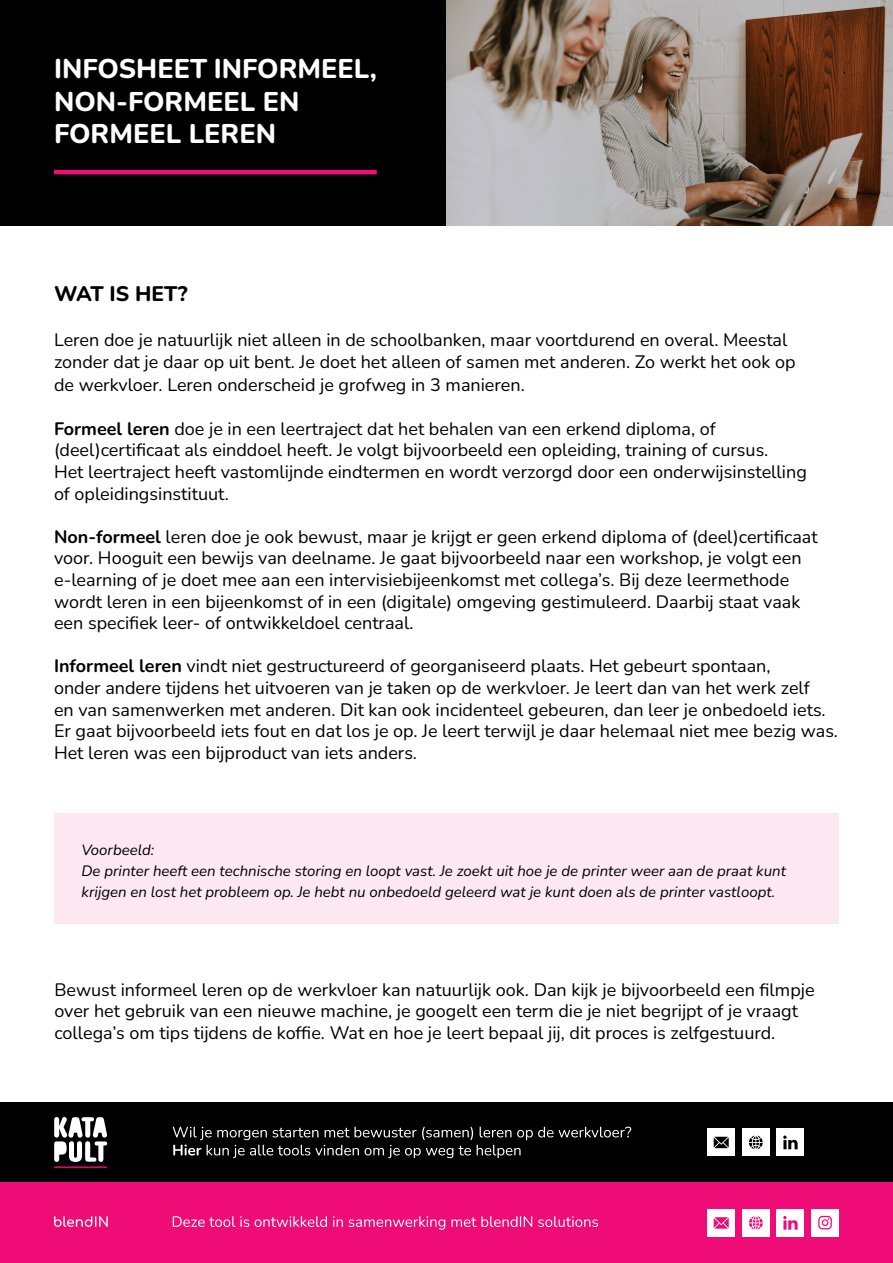
<style>
.page{position:relative;width:893px;height:1263px;background:#fff}
.page>*{position:absolute;margin:0;border:0;box-sizing:border-box;transform-origin:0 0}
.t1{font:800 27px/32.4px "Nunito";color:#fff}
.t2{font:800 21px "Nunito";color:#000}
.t3{font:18px/21.6px "Nunito";color:#000}
.t4{font:italic 15px/21px "Nunito";color:#000}
.s1{font-weight:700}
</style>
<div class="page">
<div style="left:0;top:0;width:446px;height:225px;background:#000"></div>
<img style="left:446px;top:0;width:447px;height:225px">
<hr style="left:54px;top:170px;width:323px;height:4px;background:#ef0c77">
<div style="left:54px;top:813px;width:785px;height:110px;background:#fde7f1"></div>
<div style="left:0;top:1102px;width:893px;height:80px;background:#000"></div>
<div style="left:776px;top:1128px;width:28px;height:28px;background:#fff"></div>
<svg style="left:783px;top:1135px;width:15px;height:14px"></svg>
<div style="left:0;top:1182px;width:893px;height:81px;background:#ef0c77"></div>
<svg style="left:173px;top:1216px;width:425px;height:14px"></svg>
<svg style="left:54px;top:1216px;width:54px;height:11px"></svg>
<div style="left:707px;top:1209px;width:28px;height:28px;background:#fff"></div>
<div style="left:742px;top:1209px;width:28px;height:28px;background:#fff"></div>
<div style="left:811px;top:1209px;width:28px;height:27px;background:#fff"></div>
<div style="left:776px;top:1209px;width:28px;height:28px;background:#fff"></div>
<svg style="left:783px;top:1216px;width:15px;height:14px"></svg>
<svg style="left:818px;top:1216px;width:14px;height:13px"></svg>
<svg style="left:749px;top:1216px;width:14px;height:14px"></svg>
<svg style="left:714px;top:1217px;width:15px;height:11px"></svg>
<svg style="left:54px;top:1117px;width:53px;height:45px"></svg>
<hr style="left:54px;top:1166px;width:53px;height:2px;background:#ef0c77">
<div style="left:707px;top:1128px;width:28px;height:28px;background:#fff"></div>
<div style="left:742px;top:1128px;width:28px;height:28px;background:#fff"></div>
<svg style="left:749px;top:1135px;width:14px;height:14px"></svg>
<svg style="left:714px;top:1137px;width:15px;height:11px"></svg>
<svg style="left:173px;top:1127px;width:458px;height:31px"></svg>
<h1 class="t1" style="left:54px;top:52px;width:324px">INFOSHEET INFORMEEL,<br>NON-FORMEEL EN<br>FORMEEL LEREN</h1>
<p class="t2" style="left:54px;top:279px;width:135px">WAT IS HET?</p>
<p class="t3" style="left:54px;top:327px;width:743px;line-height:22.5px">Leren doe je natuurlijk niet alleen in de schoolbanken, maar voortdurend en overal. Meestal zonder dat je daar op uit bent. Je doet het alleen of samen met anderen. Zo werkt het ook op de werkvloer. Leren onderscheid je grofweg in 3 manieren.</p>
<p class="t3" style="left:54px;top:417px;width:754px"><span class="s1">Formeel leren</span> doe je in een leertraject dat het behalen van een erkend diploma, of (deel)certificaat als einddoel heeft. Je volgt bijvoorbeeld een opleiding, training of cursus.<br>Het leertraject heeft vastomlijnde eindtermen en wordt verzorgd door een onderwijsinstelling of opleidingsinstituut.</p>
<p class="t3" style="left:54px;top:525px;width:765px"><span class="s1">Non-formeel</span> leren doe je ook bewust, maar je krijgt er geen erkend diploma of (deel)certificaat voor. Hooguit een bewijs van deelname. Je gaat bijvoorbeeld naar een workshop, je volgt een e-learning of je doet mee aan een intervisiebijeenkomst met collega’s. Bij deze leermethode wordt leren in een bijeenkomst of in een (digitale) omgeving gestimuleerd. Daarbij staat vaak een specifiek leer- of ontwikkeldoel centraal.</p>
<p class="t3" style="left:54px;top:655px;width:785px"><span class="s1">Informeel leren</span> vindt niet gestructureerd of georganiseerd plaats. Het gebeurt spontaan,<br>onder andere tijdens het uitvoeren van je taken op de werkvloer. Je leert dan van het werk zelf<br>en van samenwerken met anderen. Dit kan ook incidenteel gebeuren, dan leer je onbedoeld iets.<br>Er gaat bijvoorbeeld iets fout en dat los je op. Je leert terwijl je daar helemaal niet mee bezig was.<br>Het leren was een bijproduct van iets anders.</p>
<p class="t4" style="left:82px;top:838px;width:706px">Voorbeeld:<br>De printer heeft een technische storing en loopt vast. Je zoekt uit hoe je de printer weer aan de praat kunt krijgen en lost het probleem op. Je hebt nu onbedoeld geleerd wat je kunt doen als de printer vastloopt.</p>
<p class="t3" style="left:54px;top:978px;width:762px">Bewust informeel leren op de werkvloer kan natuurlijk ook. Dan kijk je bijvoorbeeld een filmpje over het gebruik van een nieuwe machine, je googelt een term die je niet begrijpt of je vraagt collega’s om tips tijdens de koffie. Wat en hoe je leert bepaal jij, dit proces is zelfgestuurd.</p>
</div>
